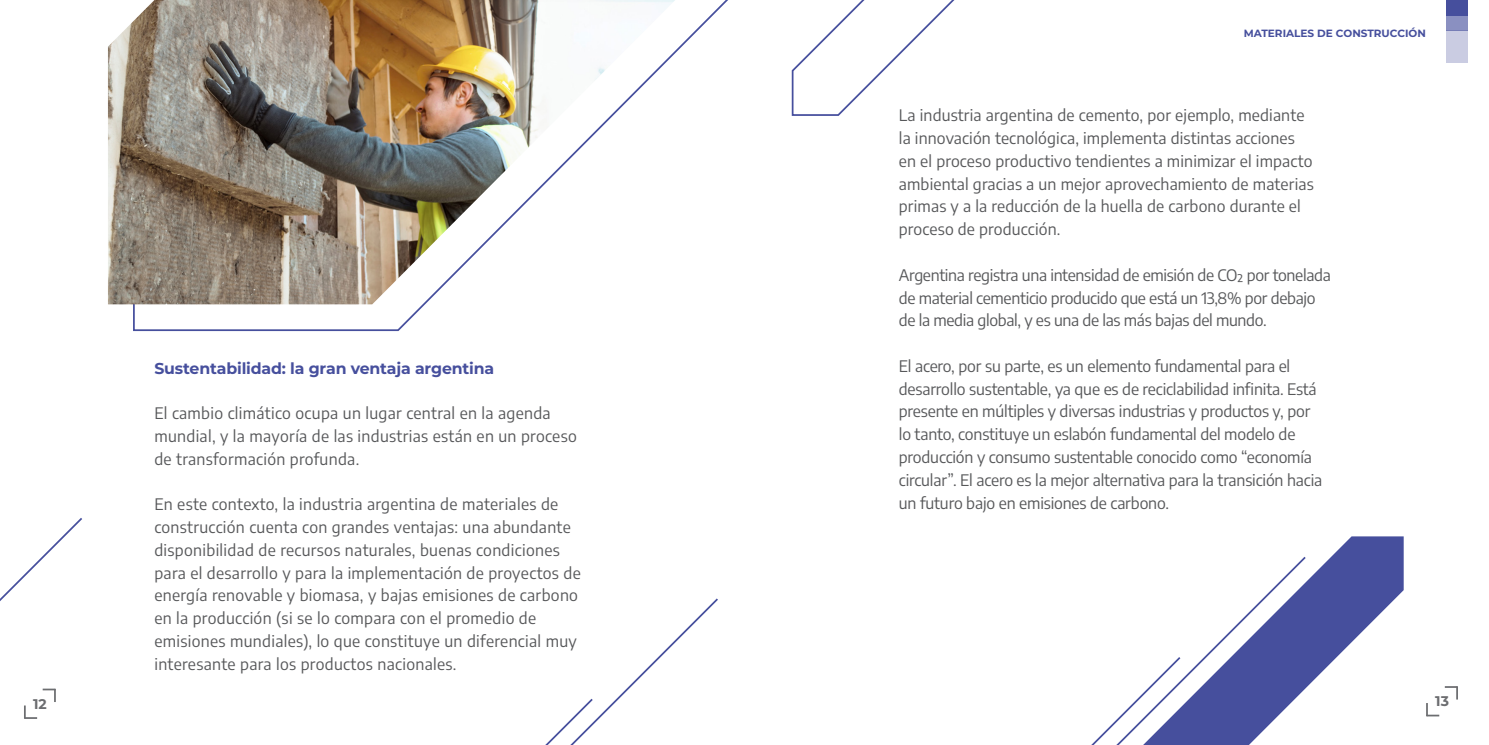
<style>
.page{position:relative;width:1489px;height:745px;background:#fff}
.page>*{position:absolute;margin:0;border:0;box-sizing:border-box;transform-origin:0 0}
.t1{font:15.75px/22.8px "Encode Sans";letter-spacing:.01em;color:#57585a}
.t2{font:15.75px/22.8px "Encode Sans";letter-spacing:-.01em;color:#57585a}
.t3{font:15.75px/22.8px "Encode Sans";letter-spacing:-.02em;color:#57585a}
.t4{font:700 15.75px "Montserrat";letter-spacing:-.01em;color:#464f9d}
.t5{font:700 14px "Montserrat";color:#6c6d70}
.t6{font:700 10.5px "Montserrat";color:#464f9d}
</style>
<div class="page">
<div style="left:1446px;top:0;width:21px;height:15px;background:#464f9d"></div>
<div style="left:1446px;top:15px;width:21px;height:16px;background:#8a90c1"></div>
<div style="left:1446px;top:31px;width:21px;height:32px;background:#cacce2"></div>
<svg style="left:1426px;top:703px;width:12px;height:13px"></svg>
<svg style="left:1444px;top:686px;width:13px;height:13px"></svg>
<svg style="left:878px;top:0;width:77px;height:77px"></svg>
<svg style="left:1307px;top:536px;width:96px;height:151px;fill:#464f9d"></svg>
<svg style="left:546px;top:598px;width:172px;height:146px"></svg>
<svg style="left:1092px;top:556px;width:215px;height:188px"></svg>
<svg style="left:0;top:518px;width:82px;height:201px"></svg>
<svg style="left:132px;top:0;width:746px;height:332px"></svg>
<img style="left:108px;top:0;width:567px;height:304px">
<p class="t4" style="left:154px;top:356px;width:341px">Sustentabilidad: la gran ventaja argentina</p>
<p class="t1" style="left:154px;top:401px;width:424px">El cambio climático ocupa un lugar central en la agenda mundial, y la mayoría de las industrias están en un proceso de transformación profunda.</p>
<p class="t1" style="left:154px;top:492px;width:428px">En este contexto, la industria argentina de materiales de construcción cuenta con grandes ventajas: una abundante disponibilidad de recursos naturales, buenas condiciones para el desarrollo y para la implementación de proyectos de energía renovable y biomasa, y bajas emisiones de carbono en la producción (si se lo compara con el promedio de emisiones mundiales), lo que constituye un diferencial muy interesante para los productos nacionales.</p>
<p class="t6" style="left:1243px;top:26px;width:184px">MATERIALES DE CONSTRUCCIÓN</p>
<p class="t1" style="left:898px;top:103px;width:416px">La industria argentina de cemento, por ejemplo, mediante la innovación tecnológica, implementa distintas acciones en el proceso productivo tendientes a minimizar el impacto ambiental gracias a un mejor aprovechamiento de materias primas y a la reducción de la huella de carbono durante el proceso de producción.</p>
<p class="t3" style="left:898px;top:262px;width:433px">Argentina registra una intensidad de emisión de CO2 por tonelada de material cementicio producido que está un 13,8% por debajo de la media global, y es una de las más bajas del mundo.</p>
<p class="t2" style="left:898px;top:353px;width:425px">El acero, por su parte, es un elemento fundamental para el desarrollo sustentable, ya que es de reciclabilidad infinita. Está presente en múltiples y diversas industrias y productos y, por lo tanto, constituye un eslabón fundamental del modelo de producción y consumo sustentable conocido como “economía circular”. El acero es la mejor alternativa para la transición hacia un futuro bajo en emisiones de carbono.</p>
<p class="t5" style="left:33px;top:693px;width:15px">12</p>
<p class="t5" style="left:1434px;top:690px;width:15px">13</p>
</div>
